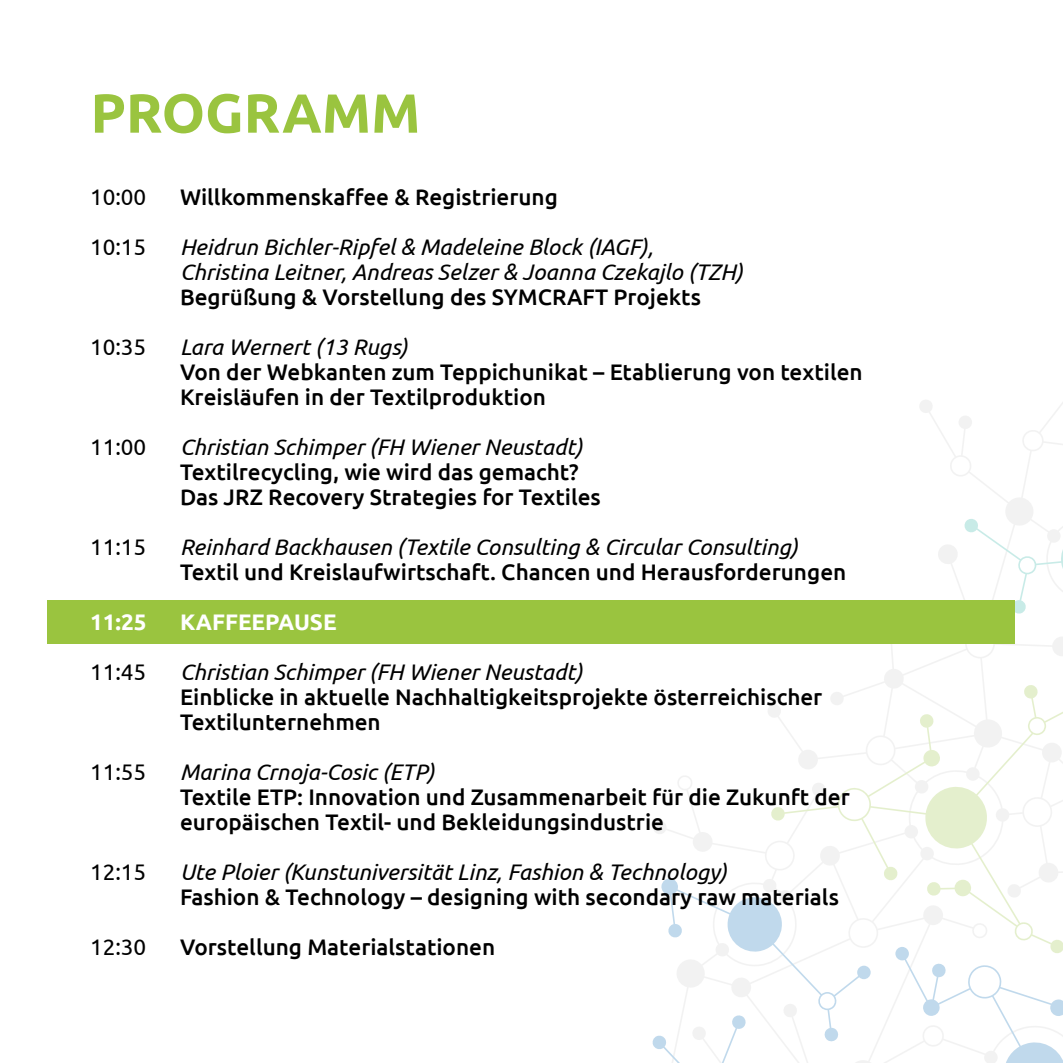
<style>
.page{position:relative;width:1063px;height:1063px;background:#fff}
.page>*{position:absolute;margin:0;border:0;box-sizing:border-box;transform-origin:0 0}
.t1{font:700 55px "Ubuntu";color:#9ac43f}
.t2{font:500 22.5px/25px "Ubuntu";color:#000}
.t3{font:italic 22.5px "Ubuntu";color:#000}
.t4{font:22.5px "Ubuntu";color:#000}
.t5{font:700 22.5px "Ubuntu";color:#fff}
</style>
<div class="page">
<svg style="left:653px;top:400px;width:410px;height:466px"></svg>
<svg style="left:964px;top:403px;width:99px;height:281px"></svg>
<svg style="left:770px;top:684px;width:293px;height:194px"></svg>
<svg style="left:652px;top:878px;width:411px;height:185px"></svg>
<div style="left:48px;top:600px;width:967px;height:44px;background:#9ac43f"></div>
<p class="t1" style="left:91px;top:80px;width:331px">PROGRAMM</p>
<p class="t4" style="left:90px;top:183px;width:58px">10:00</p>
<p class="t2" style="left:180px;top:183px;width:379px">Willkommenskaffee &amp; Registrierung</p>
<p class="t4" style="left:90px;top:233px;width:58px">10:15</p>
<p class="t3" style="left:180px;top:233px;width:475px">Heidrun Bichler-Ripfel &amp; Madeleine Block (IAGF),</p>
<p class="t3" style="left:180px;top:258px;width:564px">Christina Leitner, Andreas Selzer &amp; Joanna Czekajlo (TZH)</p>
<p class="t2" style="left:180px;top:283px;width:523px">Begrüßung &amp; Vorstellung des SYMCRAFT Projekts</p>
<p class="t4" style="left:90px;top:333px;width:58px">10:35</p>
<p class="t3" style="left:180px;top:333px;width:229px">Lara Wernert (13 Rugs)</p>
<p class="t2" style="left:180px;top:358px;width:684px">Von der Webkanten zum Teppichunikat – Etablierung von textilen<br>Kreisläufen in der Textilproduktion</p>
<p class="t4" style="left:90px;top:433px;width:58px">11:00</p>
<p class="t3" style="left:180px;top:433px;width:404px">Christian Schimper (FH Wiener Neustadt)</p>
<p class="t2" style="left:180px;top:458px;width:422px">Textilrecycling, wie wird das gemacht?<br>Das JRZ Recovery Strategies for Textiles</p>
<p class="t4" style="left:90px;top:533px;width:58px">11:15</p>
<p class="t3" style="left:180px;top:533px;width:619px">Reinhard Backhausen (Textile Consulting &amp; Circular Consulting)</p>
<p class="t2" style="left:180px;top:558px;width:668px">Textil und Kreislaufwirtschaft. Chancen und Herausforderungen</p>
<p class="t5" style="left:90px;top:608px;width:58px">11:25</p>
<p class="t5" style="left:180px;top:608px;width:158px">KAFFEEPAUSE</p>
<p class="t4" style="left:90px;top:658px;width:58px">11:45</p>
<p class="t3" style="left:180px;top:658px;width:404px">Christian Schimper (FH Wiener Neustadt)</p>
<p class="t2" style="left:180px;top:683px;width:644px">Einblicke in aktuelle Nachhaltigkeitsprojekte österreichischer</p>
<p class="t2" style="left:180px;top:708px;width:202px">Textilunternehmen</p>
<p class="t4" style="left:90px;top:758px;width:58px">11:55</p>
<p class="t3" style="left:180px;top:758px;width:256px">Marina Crnoja-Cosic (ETP)</p>
<p class="t2" style="left:180px;top:783px;width:671px">Textile ETP: Innovation und Zusammenarbeit für die Zukunft der europäischen Textil- und Bekleidungsindustrie</p>
<p class="t4" style="left:90px;top:858px;width:58px">12:15</p>
<p class="t3" style="left:180px;top:858px;width:549px">Ute Ploier (Kunstuniversität Linz, Fashion &amp; Technology)</p>
<p class="t2" style="left:180px;top:883px;width:660px">Fashion &amp; Technology – designing with secondary raw materials</p>
<p class="t4" style="left:90px;top:933px;width:58px">12:30</p>
<p class="t2" style="left:180px;top:933px;width:317px">Vorstellung Materialstationen</p>
</div>
